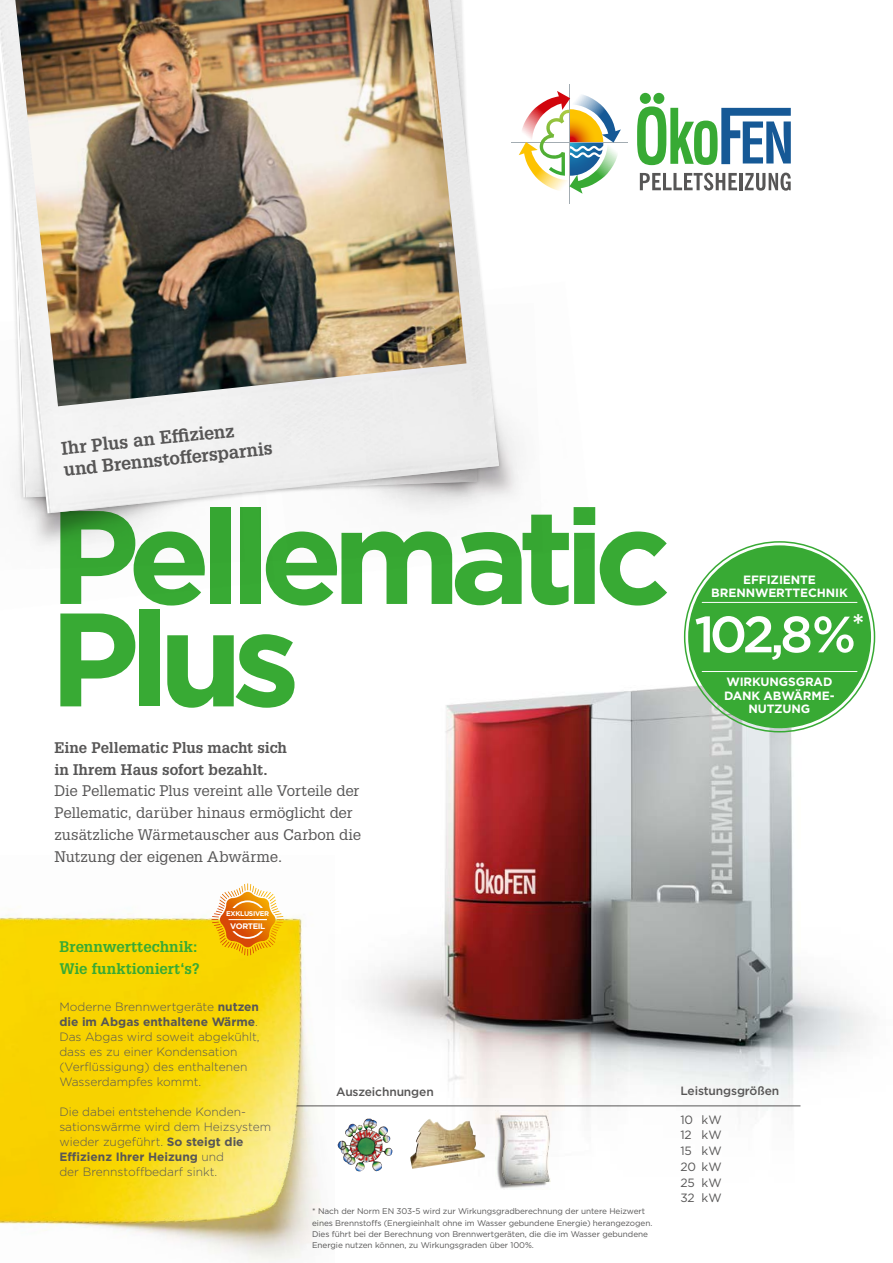
<style>
.page{position:relative;width:893px;height:1263px;background:#fff}
.page>*{position:absolute;margin:0;border:0;box-sizing:border-box;transform-origin:0 0}
.t1{font:700 132.6px/102.4px "Gotham";color:#38aa34}
.t2{font:500 51px "Gotham";color:#fff}
.t3{font:700 18px/21.8px "Glypha LT Pro";color:#575656}
.t4{font:15px/21.8px "Glypha LT Pro";letter-spacing:-.005em;color:#575656}
.t5{font:700 15px/21.8px "Glypha LT Pro";color:#575656}
.t6{font:700 15px/21.8px "Glypha LT Pro";letter-spacing:.005em;color:#38aa34}
.t7{font:300 12px/15px "Gotham";color:#575656}
.t8{font:700 12px/13.5px "Gotham";letter-spacing:-.01em;color:#fff;text-align:center}
.t9{font:500 12px "Gotham";letter-spacing:-.01em;color:#575656}
.t10{font:12px/15.8px "Gotham";letter-spacing:-.01em;color:#575656;text-align:justify}
.t11{font:8.25px/11.2px "Gotham";letter-spacing:-.01em;color:#575656}
.t12{font:700 7.95px "Gotham";letter-spacing:-.05em;color:#fff}
.t13{font:700 6.75px "Gotham";letter-spacing:-.05em;color:#fff}
.s1{font-weight:700}
</style>
<div class="page">
<img style="left:334px;top:589px;width:542px;height:593px">
<hr style="left:569px;top:84px;width:1px;height:119px;background:#a3acb2">
<hr style="left:511px;top:142px;width:117px;height:1px;background:#a3acb2">
<svg style="left:519px;top:91px;width:102px;height:103px"></svg>
<svg style="left:637px;top:93px;width:154px;height:72px"></svg>
<svg style="left:640px;top:173px;width:97px;height:18px"></svg>
<hr style="left:739px;top:173px;width:3px;height:17px;background:#575656">
<svg style="left:745px;top:173px;width:46px;height:18px"></svg>
<img style="left:263px;top:421px;width:258px;height:140px">
<img style="left:0;top:0;width:499px;height:513px">
<img style="left:15px;top:0;width:451px;height:406px">
<div style="left:688px;top:545px;width:183px;height:183px;background:#38aa34;border-radius:50%"></div>
<hr style="left:702px;top:671px;width:155px;height:1px;background:#fff">
<hr style="left:702px;top:602px;width:155px;height:1px;background:#fff">
<hr style="left:283px;top:1105px;width:517px;height:1px;background:#575656">
<img style="left:355px;top:1118px;width:14px;height:15px">
<img style="left:410px;top:1118px;width:75px;height:51px">
<img style="left:496px;top:1111px;width:54px;height:78px">
<img style="left:0;top:908px;width:334px;height:354px">
<svg style="left:218px;top:883px;width:59px;height:65px"></svg>
<h3 class="t3" style="left:60px;top:437px;width:211px;rotate:-6deg">Ihr Plus an Effi zienz und Brennstoff ersparnis</h3>
<h1 class="t1" style="left:49px;top:505px;width:624px">Pellematic<br>Plus</h1>
<p class="t5" style="left:54px;top:736px;width:234px">Eine Pellematic Plus macht sich in Ihrem Haus sofort bezahlt.</p>
<p class="t4" style="left:54px;top:780px;width:308px">Die Pellematic Plus vereint alle Vorteile der Pellematic, darüber hinaus ermöglicht der zusätzliche Wärmetauscher aus Carbon die Nutzung der eigenen Abwärme.</p>
<p class="t8" style="left:711px;top:573px;width:138px">Effiziente<br>Brennwerttechnik</p>
<h2 class="t2" style="left:694px;top:601px;width:172px">102,8%<sup>*</sup></h2>
<p class="t8" style="left:724px;top:675px;width:112px">Wirkungsgrad dank Abwärme&shy;nutzung</p>
<p class="t6" style="left:60px;top:935px;width:142px">Brennwerttechnik:<br>Wie funktioniert‘s?</p>
<p class="t13" style="left:226px;top:909px;width:44px">EXKLUSIVER</p>
<p class="t12" style="left:230px;top:921px;width:37px">VORTEIL</p>
<p class="t7" style="left:59px;top:999px;width:202px">Moderne Brennwertgeräte <span class="s1">nutzen die im Abgas enthaltene Wärme</span>.<br>Das Abgas wird soweit abgekühlt, dass es zu einer Kondensation (Verflüssigung) des enthaltenen<br>Wasserdampfes kommt.</p>
<p class="t7" style="left:59px;top:1104px;width:213px">Die dabei entstehende Konden&shy;sationswärme wird dem Heizsystem wieder zugeführt. <span class="s1">So steigt die<br>Effizienz I hrer Heizung</span> und<br>der Brennstoffbedarf sinkt.</p>
<p class="t9" style="left:336px;top:1083px;width:99px">Auszeichnungen</p>
<p class="t11" style="left:312px;top:1205px;width:342px">* Nach der Norm EN 303-5 wird zur Wirkungsgradberechnung der untere Heizwert eines Brennstoffs (Energieinhalt ohne im Wasser gebundene Energie) herangezogen.<br>Dies führt bei der Berechnung von Brennwertgeräten, die die im Wasser gebundene Energie nutzen können, zu Wirkungsgraden über 100%.</p>
<p class="t9" style="left:680px;top:1083px;width:100px">Leistungsgrößen</p>
<p class="t10" style="left:680px;top:1111px;width:43px">10 kW 12 kW 15 kW 20 kW 25 kW 32 kW</p>
</div>
